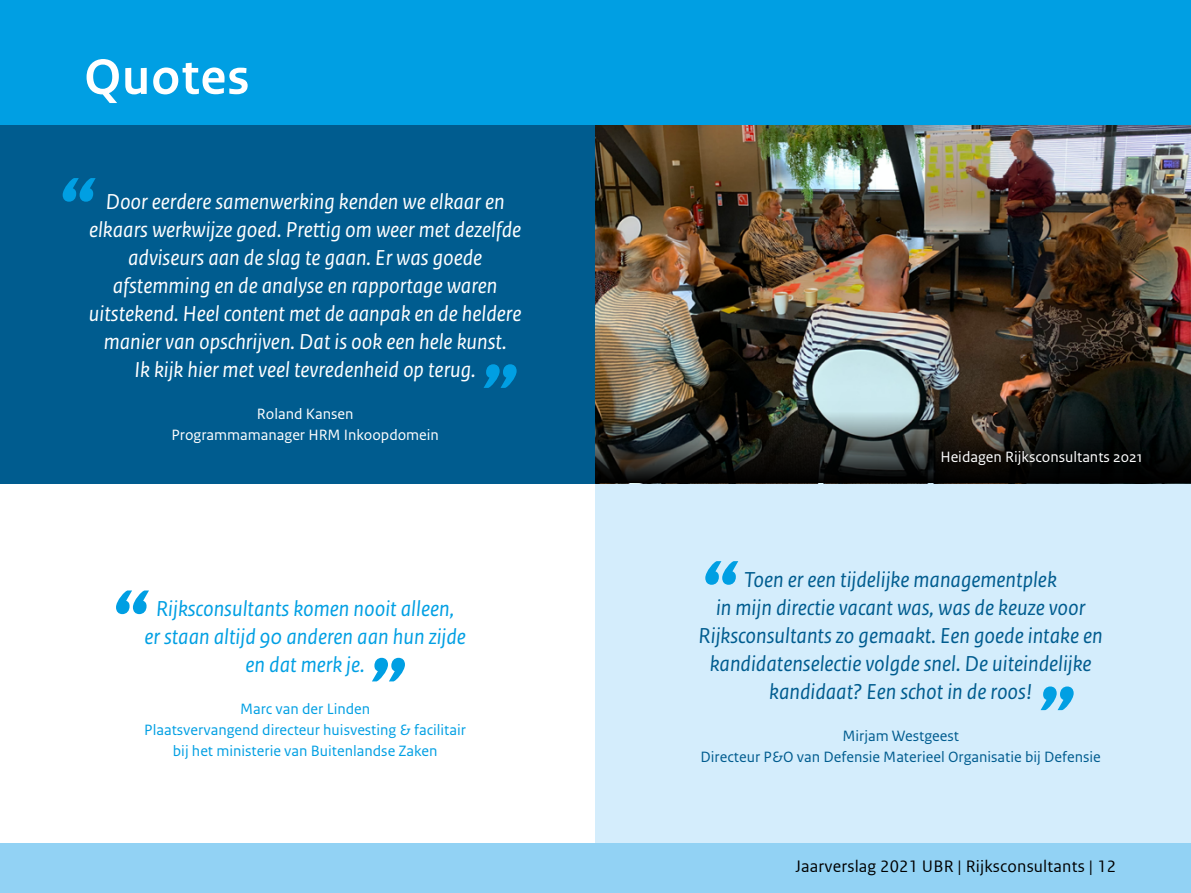
<style>
.page{position:relative;width:1191px;height:893px;background:#fff}
.page>*{position:absolute;margin:0;border:0;box-sizing:border-box;transform-origin:0 0}
._08_RO_Streamer{font:italic 700 87.5px "Rijksoverheid Sans Text";color:#009fe3}
.Hoofdstukken{font:700 52.5px "Rijksoverheid Sans Heading";letter-spacing:.025em;color:#fff}
._08_RO_Streamer-2{font:italic 22.75px/28px "Rijksoverheid Sans Text";color:#fff;text-align:center}
._08_RO_Streamer-3{font:italic 22.75px/28px "Rijksoverheid Sans Text";color:#005c8f;text-align:center}
._08_RO_Streamer-4{font:italic 22.75px "Rijksoverheid Sans Text";color:#009fe3}
.t1{font:17.5px "Rijksoverheid Sans Web Text";letter-spacing:.01em;color:#000}
._08_RO_Streamer-5{font:15.75px "Rijksoverheid Sans Text";color:#009fe3}
._08_RO_Streamer-6{font:15.75px "Rijksoverheid Sans Text";color:#005c8f}
._08_RO_Streamer-7{font:15.75px "Rijksoverheid Sans Text";color:#fff}
._10_RO_Broodtekst{font:15.75px "Rijksoverheid Sans Text";color:#fff}
</style>
<div class="page">
<div style="left:595px;top:484px;width:596px;height:359px;background:#d4edfc"></div>
<div style="left:0;top:124px;width:595px;height:360px;background:#005c8f"></div>
<img style="left:595px;top:124px;width:596px;height:278px">
<svg style="left:595px;top:402px;width:596px;height:81px;background:#272a27"></svg>
<svg style="left:931px;top:440px;width:220px;height:35px;background:#0a0b09"></svg>
<div style="left:0;top:843px;width:1191px;height:50px;background:#92d2f4"></div>
<div style="left:0;top:0;width:1191px;height:124px;background:#009fe3"></div>
<p class="Hoofdstukken" style="left:84px;top:47px;width:166px">Quotes</p>
<p class="_08_RO_Streamer" style="left:57px;top:161px;width:39px">“</p>
<p class="_08_RO_Streamer-2" style="left:89px;top:188px;width:434px">Door eerdere samenwerking kenden we elkaar en elkaars werkwijze goed. Prettig om weer met dezelfde adviseurs aan de slag te gaan. Er was goede afstemming en de analyse en rapportage waren uitstekend. Heel content met de aanpak en de heldere manier van opschrijven. Dat is ook een hele kunst.<br>Ik kijk hier met veel tevredenheid op terug.</p>
<p class="_08_RO_Streamer-7" style="left:257px;top:404px;width:98px">Roland Kansen</p>
<p class="_08_RO_Streamer-7" style="left:171px;top:425px;width:269px">Programmamanager HRM Inkoopdomein</p>
<p class="_08_RO_Streamer" style="left:480px;top:347px;width:39px">”</p>
<p class="_08_RO_Streamer" style="left:110px;top:573px;width:39px">“</p>
<p class="_08_RO_Streamer-4" style="left:156px;top:596px;width:300px">Rijksconsultants komen nooit alleen,</p>
<p class="_08_RO_Streamer-4" style="left:144px;top:624px;width:323px">er staan altijd 90 anderen aan hun zijde</p>
<p class="_08_RO_Streamer-4" style="left:245px;top:652px;width:121px">en dat merk je.</p>
<p class="_08_RO_Streamer-5" style="left:240px;top:700px;width:132px">Marc van der Linden</p>
<p class="_08_RO_Streamer-5" style="left:144px;top:721px;width:323px">Plaatsvervangend directeur huisvesting &amp; facilitair</p>
<p class="_08_RO_Streamer-5" style="left:173px;top:742px;width:266px">bij het ministerie van Buitenlandse Zaken</p>
<p class="_08_RO_Streamer" style="left:368px;top:640px;width:39px">”</p>
<p class="_10_RO_Broodtekst" style="left:940px;top:448px;width:204px">Heidagen Rijksconsultants 2021</p>
<p class="_08_RO_Streamer" style="left:699px;top:544px;width:39px">“</p>
<p class="_08_RO_Streamer-3" style="left:698px;top:566px;width:406px">Toen er een tijdelijke managementplek<br>in mijn directie vacant was, was de keuze voor Rijksconsultants zo gemaakt. Een goede intake en kandidatenselectie volgde snel. De uiteindelijke kandidaat? Een schot in de roos!</p>
<p class="_08_RO_Streamer-6" style="left:842px;top:726px;width:118px">Mirjam Westgeest</p>
<p class="_08_RO_Streamer-6" style="left:700px;top:747px;width:401px">Directeur P&amp;O van Defensie Materieel Organisatie bij Defensie</p>
<p class="_08_RO_Streamer" style="left:1036px;top:669px;width:39px">”</p>
<p class="t1" style="left:795px;top:857px;width:322px">Jaarverslag 2021 UBR | Rijksconsultants | 12</p>
</div>
